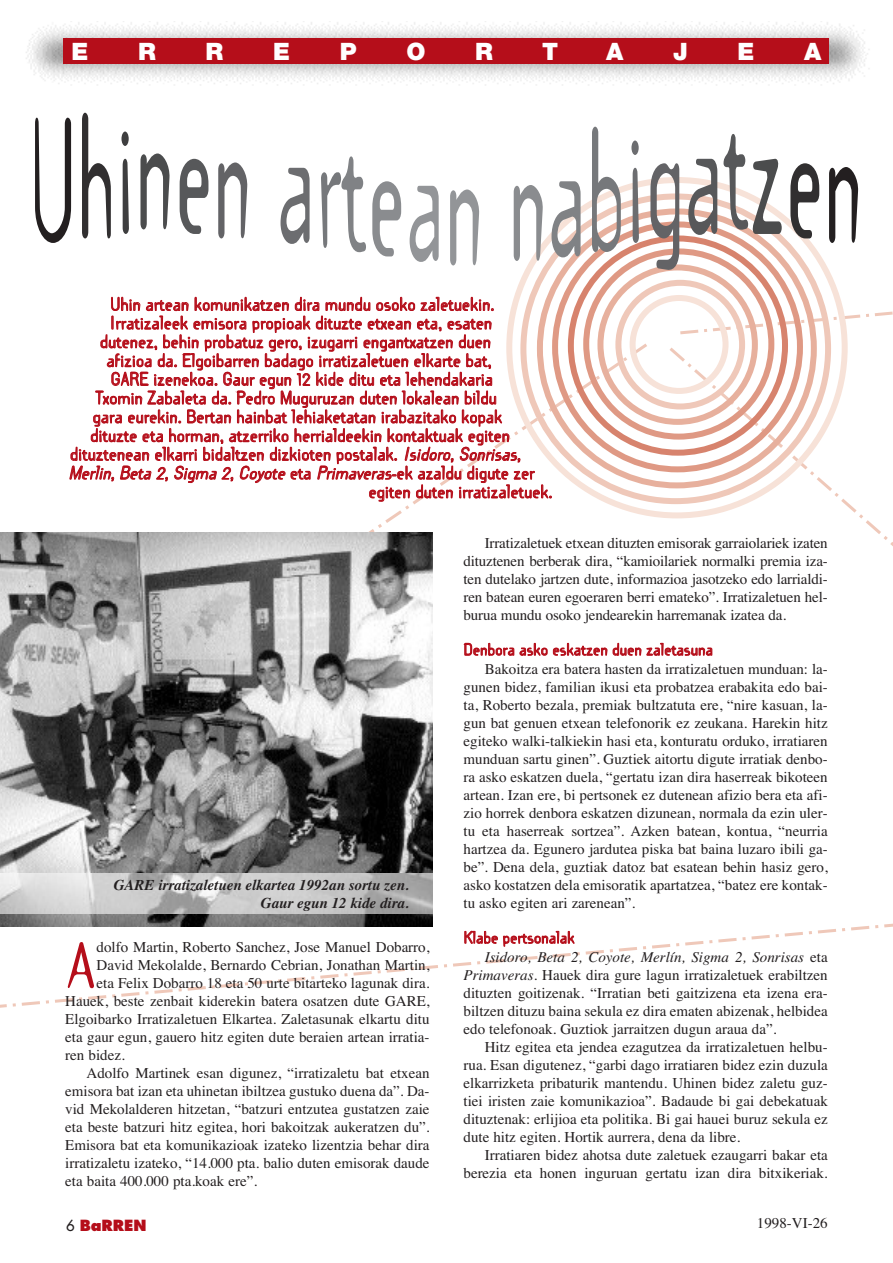
<style>
.page{position:relative;width:893px;height:1263px;background:#fff}
.page>*{position:absolute;margin:0;border:0;box-sizing:border-box;transform-origin:0 0}
.t1{font:156.6px "Template Gothic";color:#57585a;scale:.5 1}
.t2{font:57.45px "Template Gothic";color:#b50e1a}
.t3{font:900 24px "Helvetica Neue";color:#fff}
.t4{font:16.5px "Template Gothic";color:#b50e1a}
.t5{font:italic 16.5px "Template Gothic";color:#b50e1a}
.t6{font:15px/18px "Times";color:#231f20;text-align:justify}
.t7{font:italic 700 15px/18px "Times";color:#231f20;text-align:right}
.t8{font:15px "Template Gothic";color:#b50e1a}
.t9{font:800 15px "Futura";color:#b50e1a}
.s1{color:#231f20}
.s2{color:#312f30}
.s3{color:#3e3e3f}
.s4{color:#4b4c4d}
.s5{color:#636366}
.s6{color:#6c6d70}
.s7{color:#76787b}
.s8{color:#808285}
.s9{color:#8a8c8f}
.s10{color:#939598}
.s11{font-style:italic}
.s12{font-style:normal}
.s13{font-weight:400;color:#231f20}
</style>
<div class="page">
<svg style="left:0;top:923px;width:893px;height:85px"></svg>
<img style="left:26px;top:21px;width:844px;height:65px">
<div style="left:64px;top:38px;width:765px;height:26px;background:#b50e1a"></div>
<img style="left:0;top:532px;width:433px;height:395px">
<img style="left:0;top:874px;width:433px;height:40px">
<svg style="left:506px;top:177px;width:342px;height:341px"></svg>
<h3 class="t3" style="left:72px;top:43px;width:18px">E</h3>
<h3 class="t3" style="left:138px;top:43px;width:19px">R</h3>
<h3 class="t3" style="left:206px;top:43px;width:19px">R</h3>
<h3 class="t3" style="left:273px;top:43px;width:18px">E</h3>
<h3 class="t3" style="left:340px;top:43px;width:18px">P</h3>
<h3 class="t3" style="left:406px;top:43px;width:21px">O</h3>
<h3 class="t3" style="left:475px;top:43px;width:19px">R</h3>
<h3 class="t3" style="left:542px;top:43px;width:18px">T</h3>
<h3 class="t3" style="left:606px;top:43px;width:19px">A</h3>
<h3 class="t3" style="left:673px;top:43px;width:16px">J</h3>
<h3 class="t3" style="left:738px;top:43px;width:18px">E</h3>
<h3 class="t3" style="left:804px;top:43px;width:19px">A</h3>
<h1 class="t1" style="left:30px;top:88px;width:1668px"><span class="s1">U</span><span class="s2">h</span><span class="s3">i</span><span class="s4">n</span>e<span class="s5">n</span> <span class="s6">a</span><span class="s7">r</span><span class="s8">t</span><span class="s9">e</span><span class="s10">an</span> <span class="s9">n</span><span class="s8">a</span><span class="s7">b</span><span class="s6">i</span><span class="s5">g</span>at<span class="s4">z</span><span class="s2">e</span><span class="s1">n</span></h1>
<p class="t4" style="left:110px;top:295px;width:385px">Uhin artean komunikatzen dira mundu osoko zaletuekin.</p>
<p class="t4" style="left:110px;top:314px;width:384px">Irratizaleek emisora propioak dituzte etxean eta, esaten</p>
<p class="t4" style="left:100px;top:333px;width:393px">dutenez, behin probatuz gero, izugarri engantxatzen duen</p>
<p class="t4" style="left:106px;top:351px;width:387px">afizioa da. Elgoibarren badago irratizaletuen elkarte bat,</p>
<p class="t4" style="left:111px;top:370px;width:384px">GARE izenekoa. Gaur egun 12 kide ditu eta lehendakaria</p>
<p class="t4" style="left:96px;top:389px;width:402px">Txomin Zabaleta da. Pedro Muguruzan duten lokalean bildu</p>
<p class="t4" style="left:93px;top:408px;width:411px">gara eurekin. Bertan hainbat lehiaketatan irabazitako kopak</p>
<p class="t4" style="left:90px;top:426px;width:421px">dituzte eta horman, atzerriko herrialdeekin kontaktuak egiten</p>
<p class="t4" style="left:70px;top:445px;width:455px">dituztenean elkarri bidaltzen dizkioten postalak. <span class="s11">Isidoro,Sonrisas,</span></p>
<p class="t5" style="left:69px;top:464px;width:467px">Merlin, Beta 2, Sigma2,Coyote <span class="s12">eta</span> Primaveras<span class="s12">-ek azaldu digute zer</span></p>
<p class="t4" style="left:369px;top:483px;width:185px">egiten duten irratizaletuek.</p>
<p class="t7" style="left:114px;top:876px;width:297px">GARE irratizaletuen elkartea 1992an sortu zen.<br>Gaur egun 12 kide dira.</p>
<h2 class="t2" style="left:65px;top:934px;width:33px">A</h2>
<p class="t6" style="left:97px;top:938px;width:334px">dolfo Martin, Roberto Sanchez, Jose Manuel Dobarro,</p>
<p class="t6" style="left:97px;top:956px;width:334px">David Mekolalde, Bernardo Cebrian, Jonathan Martin,</p>
<p class="t6" style="left:97px;top:974px;width:334px">eta Felix Dobarro 18 eta 50 urte bitarteko lagunak dira.</p>
<p class="t6" style="left:65px;top:992px;width:366px">Hauek, beste zenbait kiderekin batera osatzen dute GARE,</p>
<p class="t6" style="left:65px;top:1010px;width:366px">Elgoibarko Irratizaletuen Elkartea. Zaletasunak elkartu ditu</p>
<p class="t6" style="left:65px;top:1028px;width:366px">eta gaur egun, gauero hitz egiten dute beraien artean irratia-</p>
<p class="t6" style="left:65px;top:1046px;width:61px">ren bidez.</p>
<p class="t6" style="left:87px;top:1064px;width:345px">Adolfo Martinek esan digunez, “irratizaletu bat etxean</p>
<p class="t6" style="left:65px;top:1082px;width:366px">emisora bat izan eta uhinetan ibiltzea gustuko duena da”. Da-</p>
<p class="t6" style="left:65px;top:1100px;width:366px">vid Mekolalderen hitzetan, “batzuri entzutea gustatzen zaie</p>
<p class="t6" style="left:65px;top:1118px;width:366px">eta beste batzuri hitz egitea, hori bakoitzak aukeratzen du”.</p>
<p class="t6" style="left:65px;top:1136px;width:366px">Emisora bat eta komunikazioak izateko lizentzia behar dira</p>
<p class="t6" style="left:65px;top:1154px;width:366px">irratizaletu izateko, “14.000 pta. balio duten emisorak daude</p>
<p class="t6" style="left:65px;top:1172px;width:193px">eta baita 400.000 pta.koak ere”.</p>
<p class="t6" style="left:463px;top:533px;width:366px;text-indent:21px">Irratizaletuek etxean dituzten emisorak garraiolariek izaten dituztenen berberak dira, “kamioilariek normalki premia iza&shy;ten dutelako jartzen dute, informazioa jasotzeko edo larrialdi&shy;ren batean euren egoeraren berri emateko”. Irratizaletuen hel&shy;burua mundu osoko jendearekin harremanak izatea da.</p>
<p class="t8" style="left:464px;top:641px;width:251px">Denbora asko eskatzen duen zaletasuna</p>
<p class="t6" style="left:463px;top:659px;width:366px;text-indent:21px">Bakoitza era batera hasten da irratizaletuen munduan: la&shy;gunen bidez, familian ikusi eta probatzea erabakita edo bai&shy;ta, Roberto bezala, premiak bultzatuta ere, “nire kasuan, la&shy;gun bat genuen etxean telefonorik ez zeukana. Harekin hitz egiteko walki-talkiekin hasi eta, konturatu orduko, irratiaren munduan sartu ginen”. Guztiek aitortu digute irratiak denbo&shy;ra asko eskatzen duela, “gertatu izan dira haserreak bikoteen artean. Izan ere, bi pertsonek ez dutenean afizio bera eta afi&shy;zio horrek denbora eskatzen dizunean, normala da ezin uler&shy;tu eta haserreak sortzea”. Azken batean, kontua, “neurria hartzea da. Egunero jardutea piska bat baina luzaro ibili ga&shy;be”. Dena dela, guztiak datoz bat esatean behin hasiz gero, asko kostatzen dela emisoratik apartatzea, “batez ere kontak&shy;tu asko egiten ari zarenean”.</p>
<p class="t8" style="left:464px;top:929px;width:112px">Klabe pertsonalak</p>
<p class="t6" style="left:463px;top:947px;width:366px;text-indent:21px"><span class="s11">Isidoro, Beta 2, Coyote, Merlín, Sigma 2, Sonrisas</span> eta <span class="s11">Primaveras</span>. Hauek dira gure lagun irratizaletuek erabiltzen dituzten goitizenak. “Irratian beti gaitzizena eta izena era&shy;biltzen dituzu baina sekula ez dira ematen abizenak, helbidea edo telefonoak. Guztiok jarraitzen dugun araua da”.</p>
<p class="t6" style="left:463px;top:1037px;width:366px;text-indent:21px">Hitz egitea eta jendea ezagutzea da irratizaletuen helbu&shy;rua. Esan digutenez, “garbi dago irratiaren bidez ezin duzula elkarrizketa pribaturik mantendu. Uhinen bidez zaletu guz&shy;tiei iristen zaie komunikazioa”. Badaude bi gai debekatuak dituztenak: erlijioa eta politika. Bi gai hauei buruz sekula ez dute hitz egiten. Hortik aurrera, dena da libre.</p>
<p class="t6" style="left:463px;top:1145px;width:366px;text-align:right">Irratiaren bidez ahotsa dute zaletuek ezaugarri bakar eta berezia eta honen inguruan gertatu izan dira bitxikeriak.</p>
<p class="t9" style="left:66px;top:1218px;width:82px"><span class="s13">6</span> BaRREN</p>
<p class="t6" style="left:757px;top:1214px;width:72px">1998-VI-26</p>
</div>
